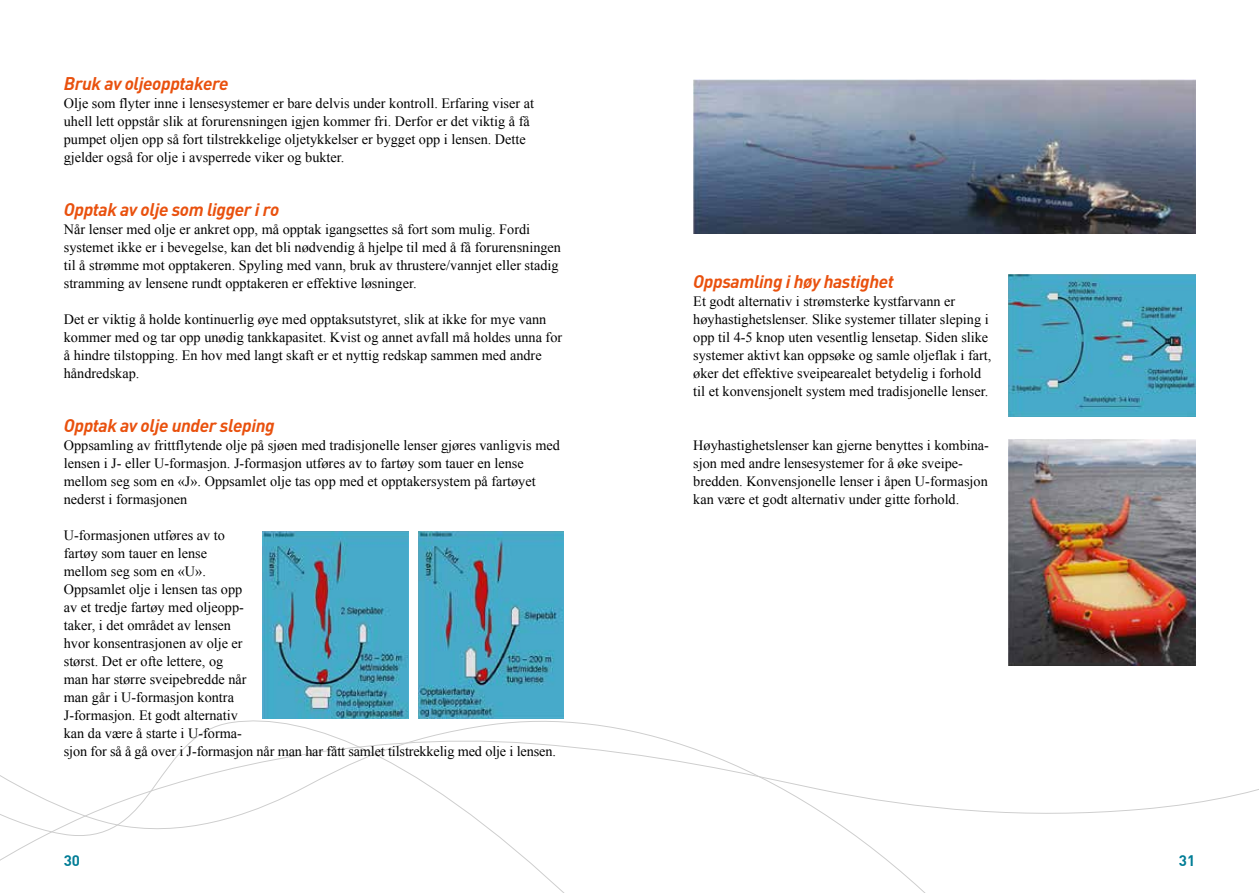
<style>
.page{position:relative;width:1259px;height:893px;background:#fff}
.page>*{position:absolute;margin:0;border:0;box-sizing:border-box;transform-origin:0 0}
.t1{font:italic 700 18px "DIN";letter-spacing:-.02em;color:#e9510e}
.t2{font:700 15px "DIN";color:#007d96}
.t3{font:14.25px/18px "Times New Roman";color:#000}
</style>
<div class="page">
<svg style="left:0;top:707px;width:938px;height:186px"></svg>
<img style="left:263px;top:531px;width:145px;height:188px">
<img style="left:418px;top:531px;width:146px;height:188px">
<img style="left:1008px;top:274px;width:187px;height:142px">
<img style="left:1008px;top:440px;width:187px;height:226px">
<img style="left:693px;top:80px;width:502px;height:154px">
<p class="t1" style="left:64px;top:72px;width:166px">Bruk av oljeopptakere</p>
<p class="t3" style="left:64px;top:94px;width:472px">Olje som flyter inne i lensesystemer er bare delvis under kontroll. Erfaring viser at uhell lett oppstår slik at forurensningen igjen kommer fri. Derfor er det viktig å få pumpet oljen opp så fort tilstrekkelige oljetykkelser er bygget opp i lensen. Dette gjelder også for olje i avsperrede viker og bukter.</p>
<p class="t1" style="left:64px;top:198px;width:217px">Opptak av olje som ligger i ro</p>
<p class="t3" style="left:64px;top:220px;width:499px">Når lenser med olje er ankret opp, må opptak igangsettes så fort som mulig. Fordi systemet ikke er i bevegelse, kan det bli nødvendig å hjelpe til med å få forurensningen til å strømme mot opptakeren. Spyling med vann, bruk av thrustere/vannjet eller stadig stramming av lensene rundt opptakeren er effektive løsninger.</p>
<p class="t3" style="left:64px;top:310px;width:500px">Det er viktig å holde kontinuerlig øye med opptaksutstyret, slik at ikke for mye vann kommer med og tar opp unødig tankkapasitet. Kvist og annet avfall må holdes unna for å hindre tilstopping. En hov med langt skaft er et nyttig redskap sammen med andre håndredskap.</p>
<p class="t1" style="left:64px;top:414px;width:212px">Opptak av olje under sleping</p>
<p class="t3" style="left:64px;top:436px;width:497px">Oppsamling av frittflytende olje på sjøen med tradisjonelle lenser gjøres vanligvis med lensen i J- eller U-formasjon. J-formasjon utføres av to fartøy som tauer en lense mellom seg som en «J». Oppsamlet olje tas opp med et opptakersystem på fartøyet nederst i formasjonen</p>
<p class="t3" style="left:64px;top:526px;width:493px">U-formasjonen utføres av to<br>fartøy som tauer en lense<br>mellom seg som en «U».<br>Oppsamlet olje i lensen tas opp<br>av et tredje fartøy med oljeopp-<br>taker, i det området av lensen<br>hvor konsentrasjonen av olje er<br>størst. Det er ofte lettere, og<br>man har større sveipebredde når<br>man går i U-formasjon kontra<br>J-formasjon. Et godt alternativ<br>kan da være å starte i U-forma-<br>sjon for så å gå over i J-formasjon når man har fått samlet tilstrekkelig med olje i lensen.</p>
<p class="t1" style="left:693px;top:270px;width:202px">Oppsamling i høy hastighet</p>
<p class="t3" style="left:693px;top:292px;width:300px">Et godt alternativ i strømsterke kystfarvann er høyhastighetslenser. Slike systemer tillater sleping i opp til 4-5 knop uten vesentlig lensetap. Siden slike systemer aktivt kan oppsøke og samle oljeflak i fart, øker det effektive sveipearealet betydelig i forhold til et konvensjonelt system med tradisjonelle lenser.</p>
<p class="t3" style="left:693px;top:436px;width:297px">Høyhastighetslenser kan gjerne benyttes i kombina&shy;sjon med andre lensesystemer for å øke sveipe&shy;bredden. Konvensjonelle lenser i åpen U-formasjon kan være et godt alternativ under gitte forhold.</p>
<p class="t2" style="left:64px;top:851px;width:18px">30</p>
<p class="t2" style="left:1179px;top:851px;width:18px">31</p>
</div>
